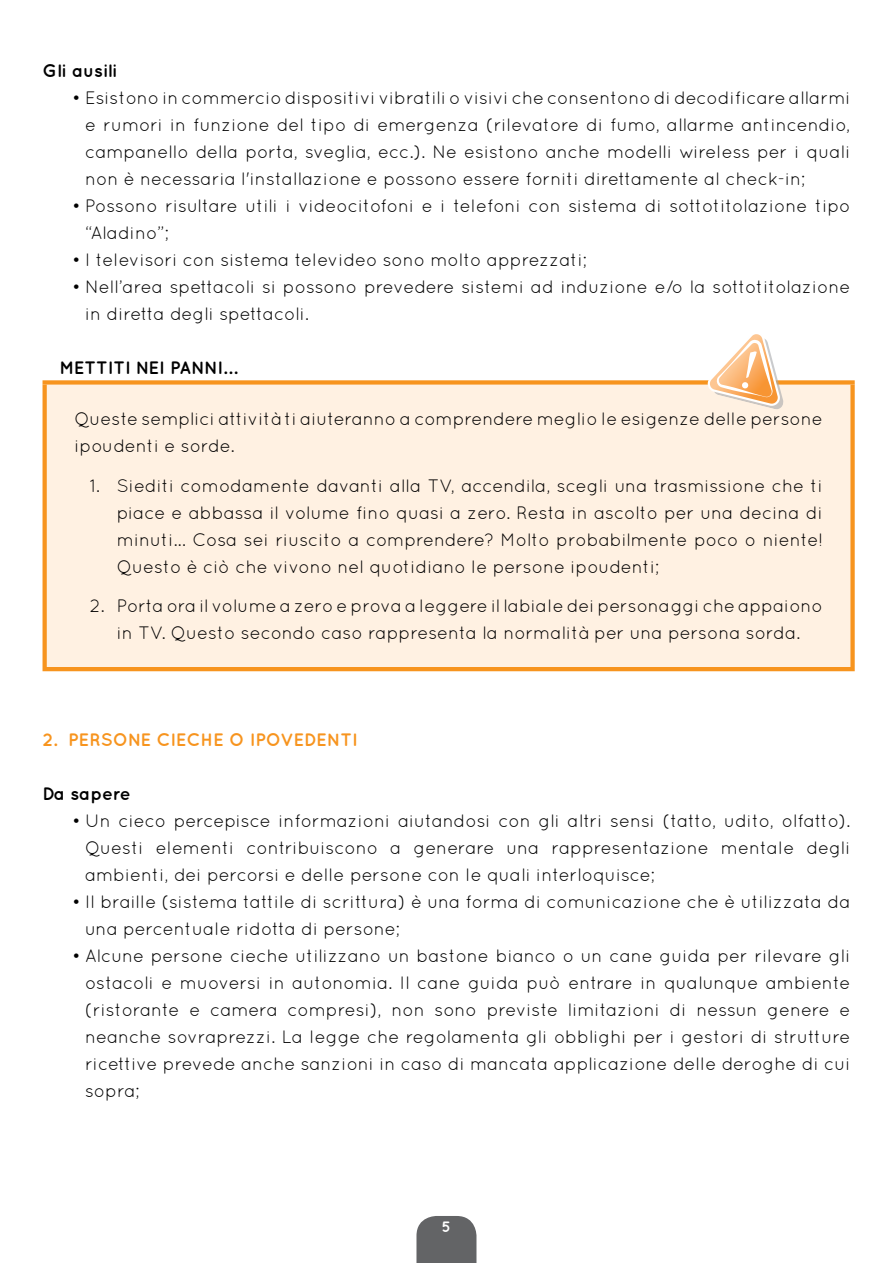
<style>
.page{position:relative;width:893px;height:1263px;background:#fff}
.page>*{position:absolute;margin:0;border:0;box-sizing:border-box;transform-origin:0 0}
.t1{font:18px/27px "Quicksand";color:#000;text-align:justify}
.t2{font:700 18px "Quicksand";color:#000}
.t3{font:700 18px "Quicksand";color:#f7941e}
.t4{font:700 15px "Quicksand";color:#fff}
</style>
<div class="page">
<svg style="left:416px;top:1216px;width:60px;height:47px;background:#6c6d6f"></svg>
<div style="left:45px;top:382px;width:808px;height:287px;background:#fff1e2"></div>
<div style="left:43px;top:380px;width:812px;height:5px;background:#f7941e"></div>
<svg style="left:43px;top:385px;width:4px;height:282px"></svg>
<div style="left:850px;top:385px;width:5px;height:282px;background:#f7941e"></div>
<hr style="left:43px;top:667px;width:812px;height:4px;background:#f7941e">
<svg style="left:706px;top:334px;width:78px;height:75px"></svg>
<p class="t2" style="left:43px;top:60px;width:76px">Gli ausili</p>
<p class="t1" style="left:85px;top:84px;width:767px;text-indent:-13px">• Esistono in commercio dispositivi vibratili o visivi che consentono di decodificare allarmi e rumori in funzione del tipo di emergenza (rilevatore di fumo, allarme antincendio, campanello della porta, sveglia, ecc.). Ne esistono anche modelli wireless per i quali non è necessaria l'installazione e possono essere forniti direttamente al check-in;</p>
<p class="t1" style="left:85px;top:192px;width:767px;text-indent:-13px">• Possono risultare utili i videocitofoni e i telefoni con sistema di sottotitolazione tipo “Aladino”;</p>
<p class="t1" style="left:72px;top:246px;width:516px">• I televisori con sistema televideo sono molto apprezzati;</p>
<p class="t1" style="left:85px;top:273px;width:767px;text-indent:-13px">• Nell’area spettacoli si possono prevedere sistemi ad induzione e/o la sottotitolazione in diretta degli spettacoli.</p>
<p class="t2" style="left:60px;top:357px;width:177px">METTITI NEI PANNI…</p>
<p class="t1" style="left:74px;top:405px;width:750px">Queste semplici attività ti aiuteranno a comprendere meglio le esigenze delle persone ipoudenti e sorde.</p>
<p class="t1" style="left:117px;top:472px;width:707px;text-indent:-27px">1. Siediti comodamente davanti alla TV, accendila, scegli una trasmissione che ti piace e abbassa il volume fino quasi a zero. Resta in ascolto per una decina di minuti... Cosa sei riuscito a comprendere? Molto probabilmente poco o niente!<br>Questo è ciò che vivono nel quotidiano le persone ipoudenti;</p>
<p class="t1" style="left:90px;top:592px;width:734px;text-align:center">2. Porta ora il volume a zero e prova a leggere il labiale dei personaggi che appaiono in TV. Questo secondo caso rappresenta la normalità per una persona sorda.</p>
<p class="t3" style="left:43px;top:729px;width:317px">2. PERSONE CIECHE O IPOVEDENTI</p>
<p class="t2" style="left:43px;top:783px;width:90px">Da sapere</p>
<p class="t1" style="left:85px;top:807px;width:767px;text-indent:-13px">• Un cieco percepisce informazioni aiutandosi con gli altri sensi (tatto, udito, olfatto).<br>Questi elementi contribuiscono a generare una rappresentazione mentale degli ambienti, dei percorsi e delle persone con le quali interloquisce;</p>
<p class="t1" style="left:85px;top:888px;width:767px;text-indent:-13px">• Il braille (sistema tattile di scrittura) è una forma di comunicazione che è utilizzata da una percentuale ridotta di persone;</p>
<p class="t1" style="left:85px;top:942px;width:767px;text-indent:-13px">• Alcune persone cieche utilizzano un bastone bianco o un cane guida per rilevare gli ostacoli e muoversi in autonomia. Il cane guida può entrare in qualunque ambiente (ristorante e camera compresi), non sono previste limitazioni di nessun genere e neanche sovraprezzi. La legge che regolamenta gli obblighi per i gestori di strutture ricettive prevede anche sanzioni in caso di mancata applicazione delle deroghe di cui sopra;</p>
<p class="t4" style="left:442px;top:1217px;width:11px">5</p>
</div>
